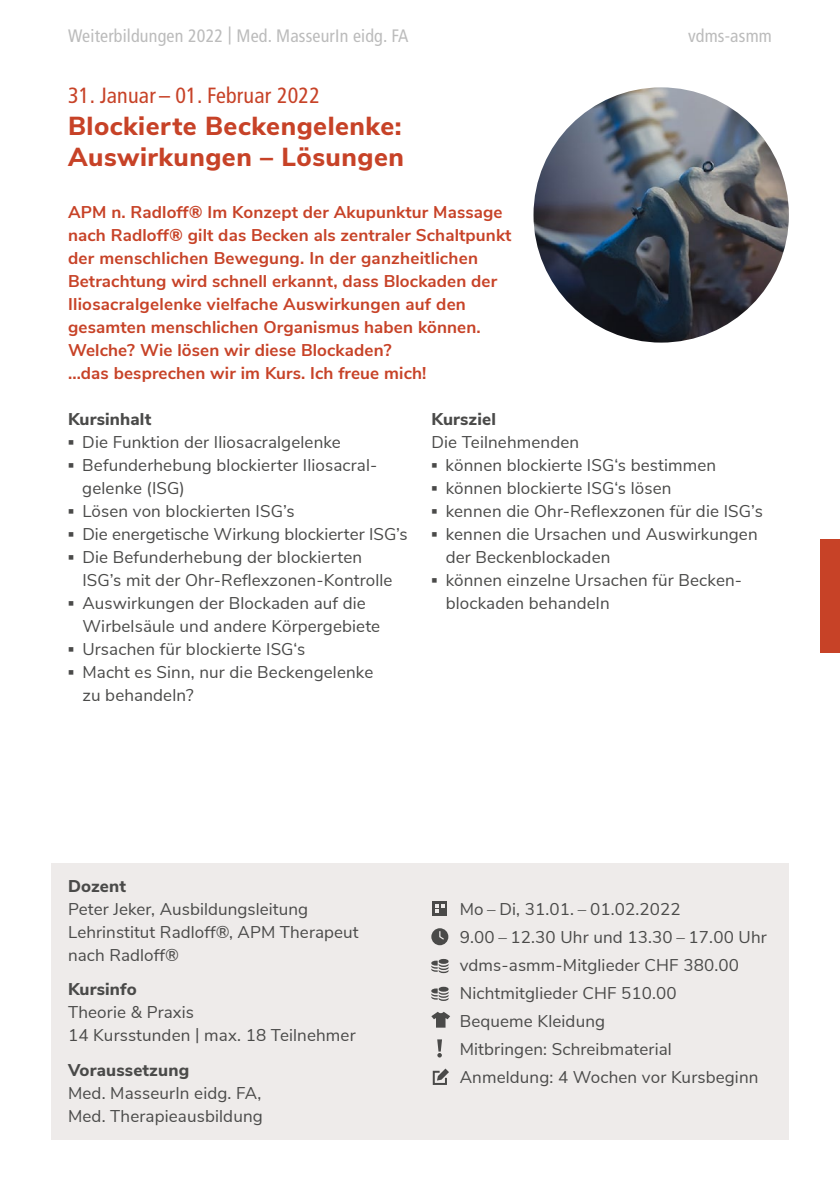
<style>
.page{position:relative;width:840px;height:1191px;background:#fff}
.page>*{position:absolute;margin:0;border:0;box-sizing:border-box;transform-origin:0 0}
.t1{font:800 26px/31px "Nunito Sans";letter-spacing:.02em;color:#c74227}
.t2{font:condensed 22px "Frutiger LT Std";letter-spacing:.01em;color:#c74227}
.t3{font:condensed 18px "Frutiger LT Std";letter-spacing:.01em;color:#bcbcbc}
.t4{font:17px/23px "Nunito Sans";letter-spacing:.01em;color:#4a4a49}
.t5{font:700 17px/23px "Nunito Sans";letter-spacing:.01em;color:#c74227}
.t6{font:800 17px "Nunito Sans";letter-spacing:.01em;color:#4a4a49}
.s1{font-family:"Arial";font-weight:700}
</style>
<div class="page">
<div style="left:819px;top:539px;width:20px;height:113px;background:#c74227"></div>
<img style="left:533px;top:87px;width:255px;height:255px;border-radius:128px">
<div style="left:51px;top:863px;width:737px;height:277px;background:#eeebea"></div>
<svg style="left:431px;top:1011px;width:19px;height:16px"></svg>
<div style="left:431px;top:928px;width:17px;height:17px;background:#4a4a49;border-radius:50%"></div>
<svg style="left:439px;top:931px;width:5px;height:9px"></svg>
<div style="left:432px;top:901px;width:14px;height:14px;background:#4a4a49"></div>
<svg style="left:435px;top:904px;width:9px;height:8px"></svg>
<svg style="left:431px;top:959px;width:17px;height:14px"></svg>
<svg style="left:431px;top:986px;width:17px;height:15px"></svg>
<svg style="left:432px;top:1068px;width:17px;height:17px"></svg>
<svg style="left:437px;top:1039px;width:5px;height:18px"></svg>
<p class="t3" style="left:68px;top:25px;width:342px">Weiterbildungen 2022 | Med. MasseurIn eidg. FA</p>
<p class="t3" style="left:687px;top:25px;width:85px">vdms-asmm</p>
<p class="t2" style="left:68px;top:82px;width:253px">31. Januar – 01. Februar 2022</p>
<h1 class="t1" style="left:68px;top:109px;width:337px">Blockierte Beckengelenke:<br>Auswirkungen – Lösungen</h1>
<p class="t5" style="left:68px;top:199px;width:444px">APM n. Radloff® Im Konzept der Akupunktur Massage nach Radloff® gilt das Becken als zentraler Schaltpunkt der menschlichen Bewegung. In der ganzheitlichen Betrachtung wird schnell erkannt, dass Blockaden der Iliosacralgelenke vielfache Auswirkungen auf den gesamten menschlichen Organismus haben können.<br>Welche? Wie lösen wir diese Blockaden?<br>...das besprechen wir im Kurs. Ich freue mich!</p>
<p class="t6" style="left:68px;top:406px;width:85px">Kursinhalt</p>
<p class="t4" style="left:68px;top:429px;width:274px"><span class="s1">▪</span> Die Funktion der Iliosacralgelenke</p>
<p class="t4" style="left:82px;top:452px;width:296px;text-indent:-14px"><span class="s1">▪</span> Befunderhebung blockierter Iliosacral&shy;gelenke (ISG)</p>
<p class="t4" style="left:68px;top:498px;width:228px"><span class="s1">▪</span> Lösen von blockierten ISG’s</p>
<p class="t4" style="left:68px;top:521px;width:341px"><span class="s1">▪</span> Die energetische Wirkung blockierter ISG’s</p>
<p class="t4" style="left:82px;top:544px;width:311px;text-indent:-14px"><span class="s1">▪</span> Die Befunderhebung der blockierten<br>ISG’s mit der Ohr-Reflexzonen-Kontrolle</p>
<p class="t4" style="left:82px;top:590px;width:299px;text-indent:-14px"><span class="s1">▪</span> Auswirkungen der Blockaden auf die<br>Wirbelsäule und andere Körpergebiete</p>
<p class="t4" style="left:68px;top:636px;width:238px"><span class="s1">▪</span> Ursachen für blockierte ISG‘s</p>
<p class="t4" style="left:82px;top:659px;width:292px;text-indent:-14px"><span class="s1">▪</span> Macht es Sinn, nur die Beckengelenke zu behandeln?</p>
<p class="t6" style="left:431px;top:406px;width:66px">Kursziel</p>
<p class="t4" style="left:431px;top:429px;width:149px">Die Teilnehmenden</p>
<p class="t4" style="left:431px;top:452px;width:286px"><span class="s1">▪</span> können blockierte ISG‘s bestimmen</p>
<p class="t4" style="left:431px;top:475px;width:241px"><span class="s1">▪</span> können blockierte ISG‘s lösen</p>
<p class="t4" style="left:431px;top:498px;width:333px"><span class="s1">▪</span> kennen die Ohr-Reflexzonen für die ISG’s</p>
<p class="t4" style="left:445px;top:521px;width:313px;text-indent:-14px"><span class="s1">▪</span> kennen die Ursachen und Auswirkungen der Beckenblockaden</p>
<p class="t4" style="left:445px;top:567px;width:298px;text-indent:-14px"><span class="s1">▪</span> können einzelne Ursachen für Becken&shy;blockaden behandeln</p>
<p class="t6" style="left:68px;top:873px;width:59px">Dozent</p>
<p class="t4" style="left:68px;top:896px;width:292px">Peter Jeker, Ausbildungsleitung<br>Lehrinstitut Radloff®, APM Therapeut nach Radloff®</p>
<p class="t6" style="left:68px;top:977px;width:70px">Kursinfo</p>
<p class="t4" style="left:68px;top:1000px;width:289px">Theorie &amp; Praxis<br>14 Kursstunden | max. 18 Teilnehmer</p>
<p class="t6" style="left:68px;top:1057px;width:122px">Voraussetzung</p>
<p class="t4" style="left:68px;top:1080px;width:196px">Med. MasseurIn eidg. FA,<br>Med. Therapieausbildung</p>
<p class="t4" style="left:459px;top:894px;width:308px;line-height:28px">Mo – Di, 31.01. – 01.02.2022<br>9.00 – 12.30 Uhr und 13.30 – 17.00 Uhr vdms-asmm-Mitglieder CHF 380.00<br>Nichtmitglieder CHF 510.00<br>Bequeme Kleidung<br>Mitbringen: Schreibmaterial<br>Anmeldung: 4 Wochen vor Kursbeginn</p>
</div>
